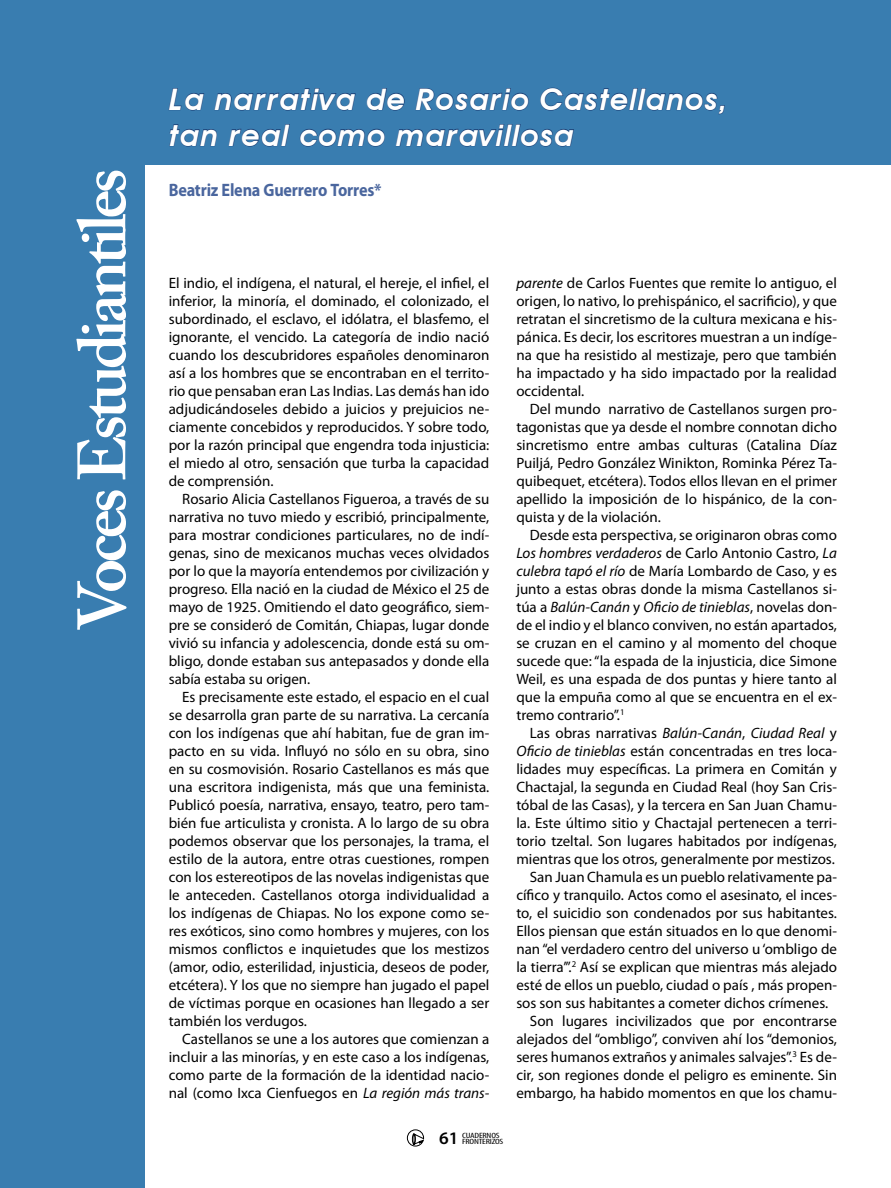
<style>
.page{position:relative;width:891px;height:1188px;background:#fff}
.page>*{position:absolute;margin:0;border:0;box-sizing:border-box;transform-origin:0 0}
.t1{font:600 67.5px "Adobe Caslon Pro";letter-spacing:-.06em;color:#fff}
.t2{font:italic 600 29.7px/36px "Avant Garde IT Cby BT";letter-spacing:.04em;color:#fff}
.t3{font:700 18px "Myriad Pro";letter-spacing:-.01em;color:#4a669e;scale:.9 1}
.t4{font:600 17.7px "Myriad Pro";color:#000}
.t5{font:15px/18px "Myriad Pro";color:#000;text-align:justify}
.t6{font:italic 15px "Myriad Pro";color:#000}
.t7{font:condensed 7.65px "Myriad Pro";letter-spacing:-.02em;color:#000;scale:1.37 1}
.s1{font-style:italic}
.s2{font-style:normal}
</style>
<div class="page">
<div style="left:1px;top:0;width:144px;height:1188px;background:#397db0"></div>
<div style="left:0;top:0;width:891px;height:164px;background:#397db0"></div>
<svg style="left:168px;top:88px;width:36px;height:23px"></svg>
<svg style="left:214px;top:88px;width:142px;height:23px"></svg>
<svg style="left:367px;top:88px;width:38px;height:23px"></svg>
<svg style="left:415px;top:88px;width:114px;height:23px"></svg>
<svg style="left:540px;top:88px;width:185px;height:27px"></svg>
<svg style="left:169px;top:124px;width:48px;height:23px"></svg>
<svg style="left:228px;top:124px;width:62px;height:23px"></svg>
<svg style="left:300px;top:129px;width:85px;height:18px"></svg>
<svg style="left:396px;top:124px;width:178px;height:23px"></svg>
<svg style="left:407px;top:1129px;width:17px;height:17px"></svg>
<h1 class="t1" style="left:62px;top:631px;width:464px;rotate:-90deg">Voces Estudiantiles</h1>
<h2 class="t2" style="left:169px;top:81px;width:560px">La narrativa de Rosario Castellanos, tan real como maravillosa</h2>
<p class="t3" style="left:169px;top:178px;width:238px">Beatriz Elena Guerrero Torres*</p>
<p class="t5" style="left:169px;top:273px;width:322px">El indio, el indígena, el natural, el hereje, el infiel, el inferior, la minoría, el dominado, el colonizado, el subordinado, el esclavo, el idólatra, el blasfemo, el ignorante, el vencido. La categoría de indio nació cuando los descubridores españoles denominaron así a los hombres que se encontraban en el territo&shy;rio que pensaban eran Las Indias. Las demás han ido adjudicándoseles debido a juicios y prejuicios ne&shy;ciamente concebidos y reproducidos. Y sobre todo, por la razón principal que engendra toda injusticia: el miedo al otro, sensación que turba la capacidad de comprensión.</p>
<p class="t5" style="left:169px;top:489px;width:322px;text-indent:14px">Rosario Alicia Castellanos Figueroa, a través de su narrativa no tuvo miedo y escribió, principalmente, para mostrar condiciones particulares, no de indí&shy;genas, sino de mexicanos muchas veces olvidados por lo que la mayoría entendemos por civilización y progreso. Ella nació en la ciudad de México el 25 de mayo de 1925. Omitiendo el dato geográfico, siem&shy;pre se consideró de Comitán, Chiapas, lugar donde vivió su infancia y adolescencia, donde está su om&shy;bligo, donde estaban sus antepasados y donde ella sabía estaba su origen.</p>
<p class="t5" style="left:169px;top:687px;width:322px;text-indent:14px">Es precisamente este estado, el espacio en el cual se desarrolla gran parte de su narrativa. La cercanía con los indígenas que ahí habitan, fue de gran im&shy;pacto en su vida. Influyó no sólo en su obra, sino en su cosmovisión. Rosario Castellanos es más que una escritora indigenista, más que una feminista.<br>Publicó poesía, narrativa, ensayo, teatro, pero tam&shy;bién fue articulista y cronista. A lo largo de su obra podemos observar que los personajes, la trama, el estilo de la autora, entre otras cuestiones, rompen con los estereotipos de las novelas indigenistas que le anteceden. Castellanos otorga individualidad a los indígenas de Chiapas. No los expone como se&shy;res exóticos, sino como hombres y mujeres, con los mismos conflictos e inquietudes que los mestizos (amor, odio, esterilidad, injusticia, deseos de poder, etcétera). Y los que no siempre han jugado el papel de víctimas porque en ocasiones han llegado a ser también los verdugos.</p>
<p class="t5" style="left:169px;top:1029px;width:322px;text-indent:14px">Castellanos se une a los autores que comienzan a incluir a las minorías, y en este caso a los indígenas, como parte de la formación de la identidad nacio&shy;nal (como Ixca Cienfuegos en <span class="s1">La región más trans-</span></p>
<p class="t7" style="left:462px;top:1130px;width:29px">CUADERNOS</p>
<p class="t4" style="left:439px;top:1127px;width:21px">61</p>
<p class="t7" style="left:462px;top:1136px;width:32px">FRONTERIZOS</p>
<p class="t5" style="left:516px;top:273px;width:322px"><span class="s1">parente</span> de Carlos Fuentes que remite lo antiguo, el origen, lo nativo, lo prehispánico, el sacrificio), y que retratan el sincretismo de la cultura mexicana e his&shy;pánica. Es decir, los escritores muestran a un indíge&shy;na que ha resistido al mestizaje, pero que también ha impactado y ha sido impactado por la realidad occidental.</p>
<p class="t5" style="left:516px;top:399px;width:322px;text-indent:14px">Del mundo narrativo de Castellanos surgen pro&shy;tagonistas que ya desde el nombre connotan dicho sincretismo entre ambas culturas (Catalina Díaz Puiljá, Pedro González Winikton, Rominka Pérez Ta&shy;quibequet, etcétera). Todos ellos llevan en el primer apellido la imposición de lo hispánico, de la con&shy;quista y de la violación.</p>
<p class="t5" style="left:516px;top:525px;width:322px;text-indent:14px">Desde esta perspectiva, se originaron obras como <span class="s1">Los hombres verdaderos</span> de Carlo Antonio Castro, <span class="s1">La culebra tapó el río</span> de María Lombardo de Caso, y es junto a estas obras donde la misma Castellanos si&shy;túa a <span class="s1">Balún-Canán</span> y <span class="s1">Oficio de tinieblas</span>, novelas don&shy;de el indio y el blanco conviven, no están apartados, se cruzan en el camino y al momento del choque sucede que: “la espada de la injusticia, dice Simone Weil, es una espada de dos puntas y hiere tanto al que la empuña como al que se encuentra en el ex&shy;tremo contrario”.<sup>1</sup></p>
<p class="t6" style="left:530px;top:723px;width:309px"><span class="s2">Las obras narrativas</span> Balún-Canán<span class="s2">,</span> Ciudad Real <span class="s2">y</span></p>
<p class="t5" style="left:516px;top:741px;width:322px"><span class="s1">Oficio de tinieblas</span> están concentradas en tres loca-</p>
<p class="t5" style="left:516px;top:759px;width:322px">lidades muy específicas. La primera en Comitán y</p>
<p class="t5" style="left:516px;top:777px;width:322px">Chactajal, la segunda en Ciudad Real (hoy San Cris-</p>
<p class="t5" style="left:516px;top:795px;width:322px">tóbal de las Casas), y la tercera en San Juan Chamu-</p>
<p class="t5" style="left:516px;top:813px;width:322px">la. Este último sitio y Chactajal pertenecen a terri-</p>
<p class="t5" style="left:516px;top:831px;width:322px">torio tzeltal. Son lugares habitados por indígenas,</p>
<p class="t5" style="left:516px;top:849px;width:320px">mientras que los otros, generalmente por mestizos.</p>
<p class="t5" style="left:530px;top:867px;width:309px">San Juan Chamula es un pueblo relativamente pa-</p>
<p class="t5" style="left:516px;top:885px;width:322px">cífico y tranquilo. Actos como el asesinato, el inces-</p>
<p class="t5" style="left:516px;top:903px;width:322px">to, el suicidio son condenados por sus habitantes.</p>
<p class="t5" style="left:516px;top:921px;width:322px">Ellos piensan que están situados en lo que denomi-</p>
<p class="t5" style="left:516px;top:939px;width:322px">nan “el verdadero centro del universo u ‘ombligo de</p>
<p class="t5" style="left:516px;top:957px;width:322px">la tierra’”.<sup>2</sup> Así se explican que mientras más alejado</p>
<p class="t5" style="left:516px;top:975px;width:322px">esté de ellos un pueblo, ciudad o país , más propen-</p>
<p class="t5" style="left:516px;top:993px;width:313px">sos son sus habitantes a cometer dichos crímenes.</p>
<p class="t5" style="left:530px;top:1011px;width:309px">Son lugares incivilizados que por encontrarse</p>
<p class="t5" style="left:516px;top:1029px;width:322px">alejados del “ombligo”, conviven ahí los “demonios,</p>
<p class="t5" style="left:516px;top:1047px;width:322px">seres humanos extraños y animales salvajes”.<sup>3</sup> Es de-</p>
<p class="t5" style="left:516px;top:1065px;width:322px">cir, son regiones donde el peligro es eminente. Sin</p>
<p class="t5" style="left:516px;top:1083px;width:322px">embargo, ha habido momentos en que los chamu-</p>
</div>
